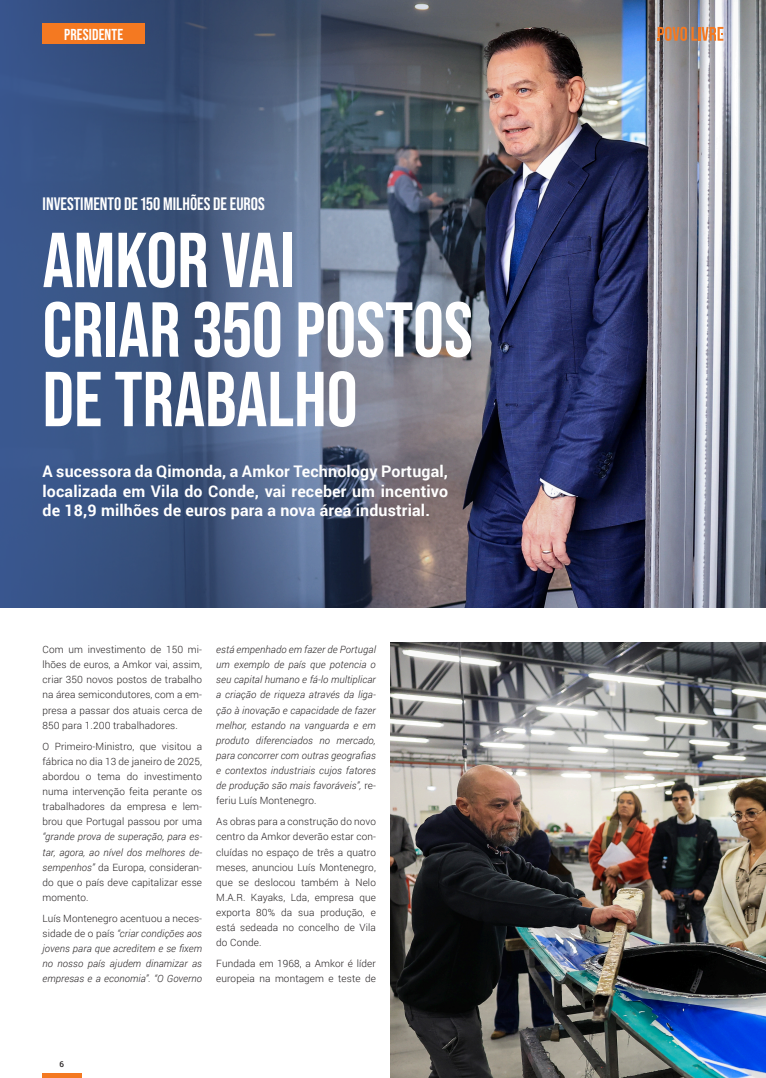
<style>
.page{position:relative;width:766px;height:1078px;background:#fff}
.page>*{position:absolute;margin:0;border:0;box-sizing:border-box;transform-origin:0 0}
.t1{font:700 77.6px/69.5px "Bebas Neue Pro";color:#fff}
.t2{font:700 18px "Bebas Neue Pro";color:#fff}
.t3{font:700 16px/19.2px "Roboto";letter-spacing:.01em;color:#fff;text-align:justify}
.t4{font:700 15.8px "Bebas Neue Pro";letter-spacing:.01em;color:#fff}
.t5{font:300 10px/15.1px "Roboto";letter-spacing:.01em;color:#231f20;text-align:justify}
.t6{font:italic 300 10px/15.1px "Roboto";letter-spacing:.01em;color:#231f20;text-align:justify}
.t7{font:500 8px "Roboto";color:#231f20}
.s1{font-style:italic}
.s2{font-style:normal}
</style>
<div class="page">
<hr style="left:42px;top:1073px;width:39px;height:4px;background:#f47921">
<img style="left:516px;top:0;width:249px;height:608px">
<svg style="left:0;top:0;width:516px;height:608px;background:#4c5c7c"></svg>
<img style="left:390px;top:642px;width:375px;height:435px">
<svg style="left:657px;top:27px;width:66px;height:14px"></svg>
<div style="left:43px;top:24px;width:102px;height:20px;background:#f47921"></div>
<p class="t4" style="left:64px;top:25px;width:60px">PRESIDENTE</p>
<p class="t2" style="left:43px;top:193px;width:224px">INVESTIMENTO DE 150 MILHÕES DE EUROS</p>
<p class="t1" style="left:43px;top:224px;width:431px">AMKOR VAI<br>CRIAR 350 POSTOS<br>DE TRABALHO</p>
<p class="t3" style="left:43px;top:461px;width:407px">A sucessora da Qimonda, a Amkor Technology Portugal, localizada em Vila do Conde, vai receber um incentivo de 18,9 milhões de euros para a nova área industrial.</p>
<p class="t5" style="left:43px;top:641px;width:161px">Com um investimento de 150 mi&shy;lhões de euros, a Amkor vai, assim, criar 350 novos postos de trabalho na área semicondutores, com a em&shy;presa a passar dos atuais cerca de 850 para 1.200 trabalhadores.</p>
<p class="t5" style="left:43px;top:738px;width:161px">O Primeiro-Ministro, que visitou a fábrica no dia 13 de janeiro de 2025, abordou o tema do investimento numa intervenção feita perante os trabalhadores da empresa e lem&shy;brou que Portugal passou por uma <span class="s1">“grande prova de superação, para es&shy;tar, agora, ao nível dos melhores de&shy;sempenhos”</span> da Europa, consideran&shy;do que o país deve capitalizar esse momento.</p>
<p class="t6" style="left:43px;top:910px;width:161px"><span class="s2">Luís Montenegro acentuou a neces&shy;sidade de o país</span> “criar condições aos jovens para que acreditem e se fixem no nosso país ajudem dinamizar as empresas e a economia”. “O Governo</p>
<p class="t6" style="left:216px;top:641px;width:161px">está empenhado em fazer de Portugal um exemplo de país que potencia o seu capital humano e fá-lo multiplicar a criação de riqueza através da liga&shy;ção à inovação e capacidade de fazer melhor, estando na vanguarda e em produto diferenciados no mercado, para concorrer com outras geografias e contextos industriais cujos fatores de produção são mais favoráveis”, <span class="s2">re&shy;feriu Luís Montenegro.</span></p>
<p class="t5" style="left:216px;top:813px;width:161px">As obras para a construção do novo centro da Amkor deverão estar con&shy;cluídas no espaço de três a quatro meses, anunciou Luís Montenegro, que se deslocou também à Nelo M.A.R. Kayaks, Lda, empresa que exporta 80% da sua produção, e está sedeada no concelho de Vila do Conde.</p>
<p class="t5" style="left:216px;top:955px;width:161px">Fundada em 1968, a Amkor é líder europeia na montagem e teste de</p>
<p class="t7" style="left:59px;top:1058px;width:6px">6</p>
</div>
